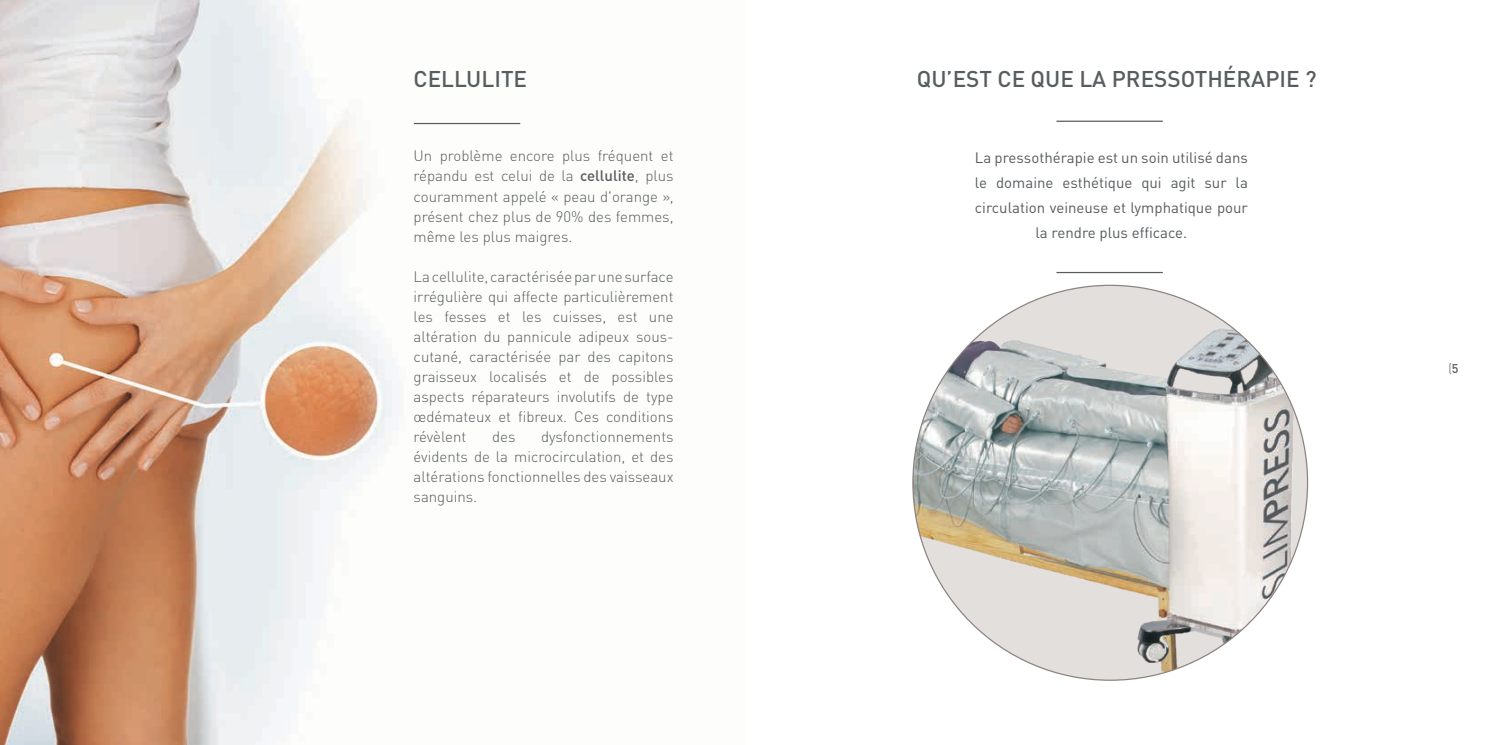
<style>
.page{position:relative;width:1489px;height:745px;background:#fff}
.page>*{position:absolute;margin:0;border:0;box-sizing:border-box;transform-origin:0 0}
.t1{font:500 22.5px "DIN Pro";color:#575c5e}
.t2{font:300 15px/20px "DIN Pro";color:#575c5e;text-align:justify}
.t3{font:15px/25px "DIN Pro";color:#575c5e;text-align:center}
.t4{font:300 12.5px "DIN Pro";color:#575c5e}
.s1{font-weight:500}
</style>
<div class="page">
<img style="left:0;top:0;width:521px;height:744px">
<hr style="left:414px;top:123px;width:106px;height:1px;background:#575c5e">
<hr style="left:1056px;top:120px;width:106px;height:2px;background:#575c5e">
<hr style="left:1056px;top:272px;width:106px;height:1px;background:#575c5e">
<img style="left:912px;top:304px;width:389px;height:375px">
<h1 class="t1" style="left:413px;top:61px;width:115px">CELLULITE</h1>
<h1 class="t1" style="left:916px;top:61px;width:401px">QU’EST CE QUE LA PRESSOTHÉRAPIE ?</h1>
<p class="t2" style="left:413px;top:145px;width:261px">Un problème encore plus fréquent et répandu est celui de la <span class="s1">cellulite</span>, plus couramment appelé « peau d'orange », présent chez plus de 90% des femmes, même les plus maigres.</p>
<p class="t2" style="left:413px;top:265px;width:261px">La cellulite, caractérisée par une surface irrégulière qui affecte particulièrement les fesses et les cuisses, est une altération du pannicule adipeux sous&shy;cutané, caractérisée par des capitons graisseux localisés et de possibles aspects réparateurs involutifs de type œdémateux et fibreux. Ces conditions révèlent</p>
<p class="t2" style="left:413px;top:424px;width:261px;text-indent:127px">dysfonctionnements évidents de la microcirculation, et des altérations fonctionnelles des vaisseaux sanguins.</p>
<p class="t2" style="left:492px;top:424px;width:25px">des</p>
<p class="t3" style="left:974px;top:144px;width:274px">La pressothérapie est un soin utilisé dans le domaine esthétique qui agit sur la circulation veineuse et lymphatique pour la rendre plus efficace.</p>
<p class="t4" style="left:1448px;top:359px;width:12px">(<span class="s1">5</span></p>
</div>
